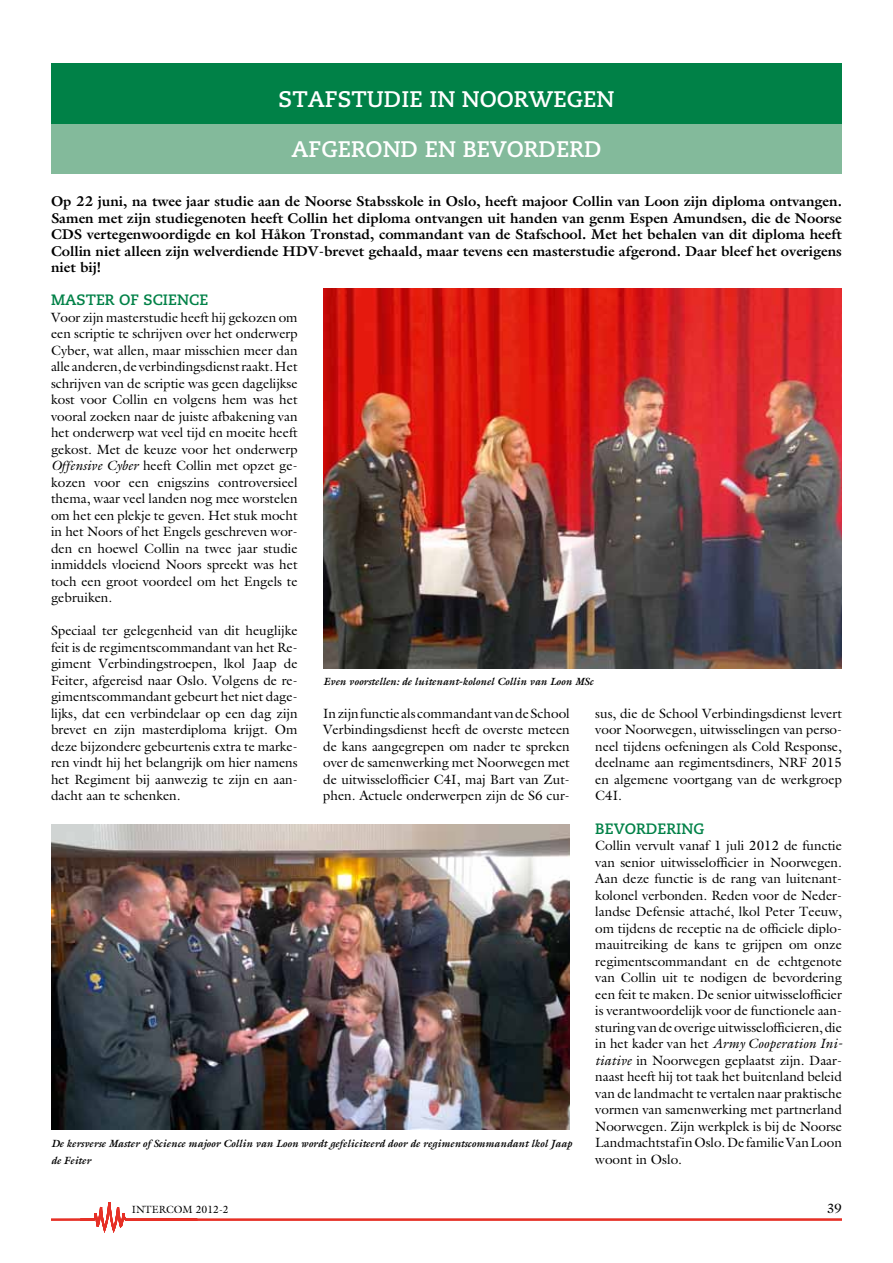
<style>
.page{position:relative;width:893px;height:1263px;background:#fff}
.page>*{position:absolute;margin:0;border:0;box-sizing:border-box;transform-origin:0 0}
.t1{font:700 22.5px "Caecilia";color:#fff}
.t2{font:700 15px "Caecilia";color:#008147}
.t3{font:700 14.25px/16.5px "Galliard Std";color:#000;text-align:justify}
.t4{font:13.5px/16.5px "Galliard Std";color:#000;text-align:justify}
.t5{font:italic 700 10.5px/16.5px "Galliard Std";color:#000}
.t6{font:10.5px "Galliard Std";color:#000}
.s1{font-style:italic}
</style>
<div class="page">
<svg style="left:51px;top:1202px;width:791px;height:31px"></svg>
<div style="left:51px;top:64px;width:791px;height:60px;background:#008147"></div>
<div style="left:51px;top:124px;width:791px;height:49px;background:#83ba9b"></div>
<img style="left:51px;top:825px;width:519px;height:305px">
<img style="left:323px;top:289px;width:519px;height:379px">
<h1 class="t1" style="left:279px;top:86px;width:16px">STAFST</h1>
<h1 class="t1" style="left:367px;top:86px;width:31px">UDIE</h1>
<h1 class="t1" style="left:429px;top:86px;width:50px">IN NOOR</h1>
<h1 class="t1" style="left:529px;top:86px;width:41px">WEGEN</h1>
<h1 class="t1" style="left:291px;top:136px;width:17px">AFGEROND</h1>
<h1 class="t1" style="left:425px;top:136px;width:55px">EN BEVORDERD</h1>
<p class="t3" style="left:51px;top:193px;width:792px">Op 22 juni, na twee jaar studie aan de Noorse Stabsskole in Oslo, heeft majoor Collin van Loon zijn diploma ontvangen.<br>Samen met zijn studiegenoten heeft Collin het diploma ontvangen uit handen van genm Espen Amundsen, die de Noorse CDS vertegenwoordigde en kol Håkon Tronstad, commandant van de Stafschool. Met het behalen van dit diploma heeft Collin niet alleen zijn welverdiende HDV-brevet gehaald, maar tevens een masterstudie afgerond. Daar bleef het overigens niet bij!</p>
<p class="t2" style="left:51px;top:291px;width:159px">MASTER OF SCIENCE</p>
<p class="t4" style="left:51px;top:309px;width:248px">Voor zijn masterstudie heeft hij gekozen om een scriptie te schrijven over het onderwerp Cyber, wat allen, maar misschien meer dan alle anderen, de verbindingsdienst raakt. Het schrijven van de scriptie was geen dagelijkse kost voor Collin en volgens hem was het vooral zoeken naar de juiste afbakening van het onderwerp wat veel tijd en moeite heeft gekost. Met de keuze voor het onderwerp <span class="s1">Offensive Cyber</span> heeft Collin met opzet ge&shy;kozen voor een enigszins controversieel thema, waar veel landen nog mee worstelen om het een plekje te geven. Het stuk mocht in het Noors of het Engels geschreven wor&shy;den en hoewel Collin na twee jaar studie inmiddels vloeiend Noors spreekt was het toch een groot voordeel om het Engels te gebruiken.</p>
<p class="t4" style="left:51px;top:622px;width:248px">Speciaal ter gelegenheid van dit heuglijke feit is de regimentscommandant van het Re&shy;giment Verbindingstroepen, lkol Jaap de Feiter, afgereisd naar Oslo. Volgens de re&shy;gimentscommandant gebeurt het niet dage&shy;lijks, dat een verbindelaar op een dag zijn brevet en zijn masterdiploma krijgt. Om deze bijzondere gebeurtenis extra te marke&shy;ren vindt hij het belangrijk om hier namens het Regiment bij aanwezig te zijn en aan&shy;dacht aan te schenken.</p>
<p class="t5" style="left:323px;top:673px;width:272px">Even voorstellen: de luitenant-kolonel Collin van Loon MSc</p>
<p class="t4" style="left:323px;top:705px;width:248px">In zijn functie als commandant van de School Verbindingsdienst heeft de overste meteen de kans aangegrepen om nader te spreken over de samenwerking met Noorwegen met de uitwisselofficier C4I, maj Bart van Zut&shy;phen. Actuele onderwerpen zijn de S6 cur-</p>
<p class="t4" style="left:595px;top:705px;width:248px">sus, die de School Verbindingsdienst levert voor Noorwegen, uitwisselingen van perso&shy;neel tijdens oefeningen als Cold Response, deelname aan regimentsdiners, NRF 2015 en algemene voortgang van de werkgroep C4I.</p>
<p class="t2" style="left:595px;top:819px;width:110px">BEVORDERING</p>
<p class="t4" style="left:595px;top:837px;width:249px">Collin vervult vanaf 1 juli 2012 de functie van senior uitwisselofficier in Noorwegen.<br>Aan deze functie is de rang van luitenant&shy;kolonel verbonden. Reden voor de Neder&shy;landse Defensie attaché, lkol Peter Teeuw, om tijdens de receptie na de officiele diplo&shy;mauitreiking de kans te grijpen om onze regimentscommandant en de echtgenote van Collin uit te nodigen de bevordering een feit te maken. De senior uitwisselofficier is verantwoordelijk voor de functionele aan&shy;sturing van de overige uitwisselofficieren, die in het kader van het <span class="s1">Army Cooperation Ini&shy;tiative</span> in Noorwegen geplaatst zijn. Daar&shy;naast heeft hij tot taak het buitenland beleid van de landmacht te vertalen naar praktische vormen van samenwerking met partnerland Noorwegen. Zijn werkplek is bij de Noorse Landmachtstaf in Oslo. De familie Van Loon woont in Oslo.</p>
<p class="t5" style="left:51px;top:1135px;width:522px">De kersverse Master of Science majoor Collin van Loon wordt gefeliciteerd door de regimentscommandant lkol Jaap de Feiter</p>
<p class="t6" style="left:132px;top:1203px;width:99px">INTERCOM 2012-2</p>
<p class="t4" style="left:827px;top:1200px;width:17px">39</p>
</div>
